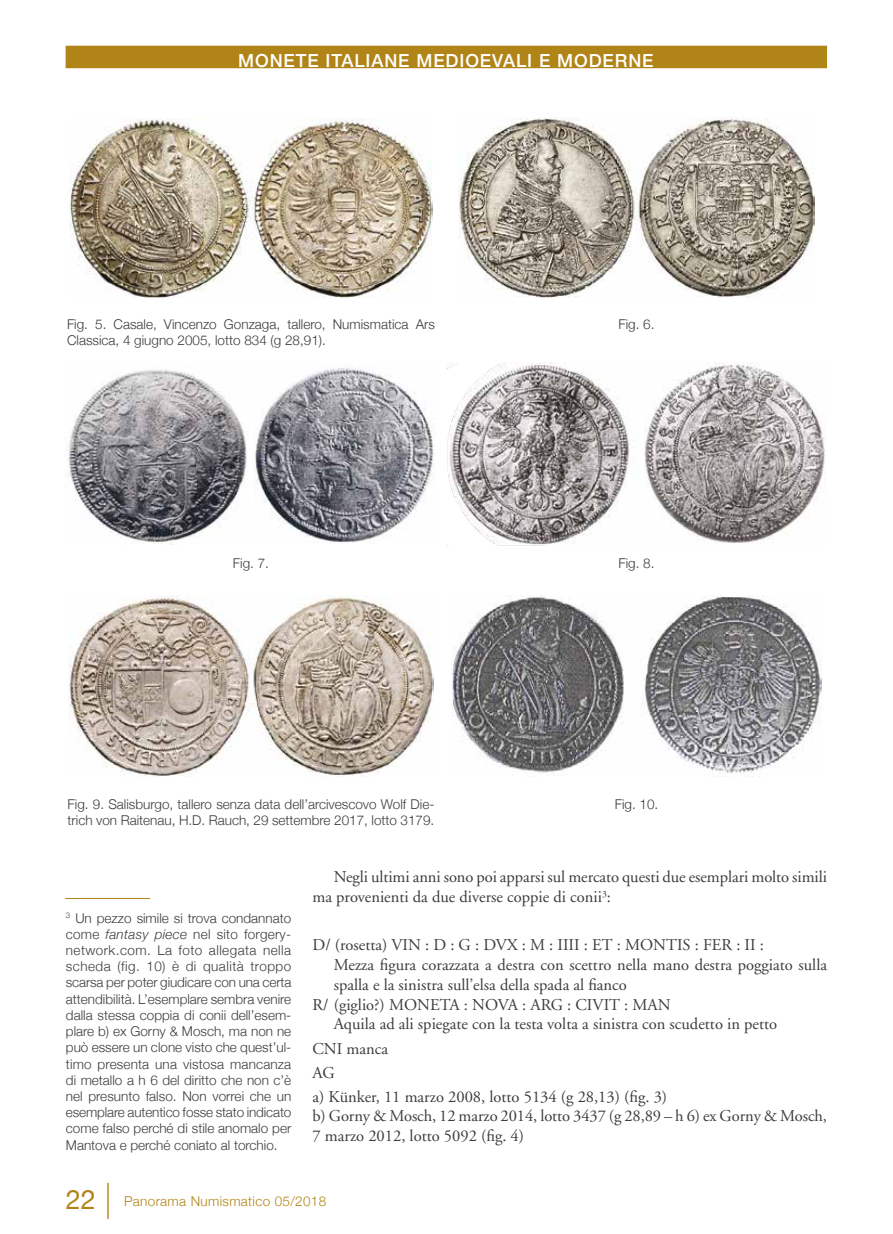
<style>
.page{position:relative;width:893px;height:1234px;background:#fff}
.page>*{position:absolute;margin:0;border:0;box-sizing:border-box;transform-origin:0 0}
.t1{font:100 36px "Helvetica Neue";color:#b18417}
.t2{font:27px "Helvetica Neue";color:#b18417}
.t3{font:500 18px "Helvetica Neue";letter-spacing:.05em;color:#fff}
.t4{font:16.5px/19.8px "Adobe Garamond";color:#3c3c3b}
.t5{font:300 13.5px/16.2px "Helvetica Neue";color:#3c3c3b}
.t6{font:300 13.5px "Helvetica Neue";letter-spacing:.025em;color:#b18417}
.s1{font-style:italic}
</style>
<div class="page">
<img style="left:446px;top:362px;width:380px;height:184px">
<img style="left:67px;top:369px;width:180px;height:175px">
<img style="left:253px;top:365px;width:182px;height:178px">
<img style="left:69px;top:118px;width:364px;height:179px">
<img style="left:458px;top:118px;width:357px;height:179px">
<img style="left:451px;top:595px;width:371px;height:180px">
<img style="left:68px;top:595px;width:366px;height:181px">
<hr style="left:65px;top:897px;width:85px;height:1px;background:#b18417">
<div style="left:66px;top:46px;width:761px;height:22px;background:#b18417"></div>
<h3 class="t3" style="left:238px;top:46px;width:417px">MONETE ITALIANE MEDIOEVALI E MODERNE</h3>
<p class="t5" style="left:67px;top:315px;width:369px">Fig. 5. Casale, Vincenzo Gonzaga, tallero, Numismatica Ars<br>Classica, 4 giugno 2005, lotto 834 (g 28,91).</p>
<p class="t5" style="left:233px;top:554px;width:38px">Fig. 7.</p>
<p class="t5" style="left:618px;top:315px;width:38px">Fig. 6.</p>
<p class="t5" style="left:618px;top:554px;width:38px">Fig. 8.</p>
<p class="t5" style="left:68px;top:794px;width:368px">Fig. 9. Salisburgo, tallero senza data dell’arcivescovo Wolf Die&shy;trich von Raitenau, H.D. Rauch, 29 settembre 2017, lotto 3179.</p>
<p class="t5" style="left:615px;top:794px;width:45px">Fig. 10.</p>
<p class="t4" style="left:312px;top:867px;width:516px;text-indent:21px">Negli ultimi anni sono poi apparsi sul mercato questi due esemplari molto simili ma provenienti da due diverse coppie di conii<sup>3</sup>:</p>
<p class="t4" style="left:312px;top:935px;width:453px">D/ (rosetta) VIN : D : G : DVX : M : IIII : ET : MONTIS : FER : II :</p>
<p class="t4" style="left:334px;top:955px;width:495px">Mezza figura corazzata a destra con scettro nella mano destra poggiato sulla</p>
<p class="t4" style="left:334px;top:974px;width:295px">spalla e la sinistra sull’elsa della spada al fianco</p>
<p class="t4" style="left:312px;top:994px;width:360px">R/ (giglio?) MONETA : NOVA : ARG : CIVIT : MAN</p>
<p class="t4" style="left:334px;top:1014px;width:445px">Aquila ad ali spiegate con la testa volta a sinistra con scudetto in petto</p>
<p class="t4" style="left:312px;top:1036px;width:356px;line-height:24px">CNI manca<br>AG<br>a) Künker, 11 marzo 2008, lotto 5134 (g 28,13) (fig. 3)</p>
<p class="t4" style="left:312px;top:1106px;width:516px">b) Gorny &amp; Mosch, 12 marzo 2014, lotto 3437 (g 28,89 – h 6) ex Gorny &amp; Mosch,<br>7 marzo 2012, lotto 5092 (fig. 4)</p>
<p class="t5" style="left:66px;top:908px;width:227px;text-align:justify"><sup>3</sup> Un pezzo simile si trova condannato come <span class="s1">fantasy piece</span> nel sito forgery&shy;network.com. La foto allegata nella scheda (fig. 10) è di qualità troppo scarsa per poter giudicare con una certa attendibilità. L’esemplare sembra venire dalla stessa coppia di conii dell’esem&shy;plare b) ex Gorny &amp; Mosch, ma non ne può essere un clone visto che quest’ul&shy;timo presenta una vistosa mancanza di metallo a h 6 del diritto che non c’è nel presunto falso. Non vorrei che un esemplare autentico fosse stato indicato come falso perché di stile anomalo per Mantova e perché coniato al torchio.</p>
<h2 class="t2" style="left:66px;top:1179px;width:32px">22</h2>
<h1 class="t1" style="left:104px;top:1170px;width:9px">|</h1>
<p class="t6" style="left:124px;top:1189px;width:204px">Panorama Numismatico 05/2018</p>
</div>
